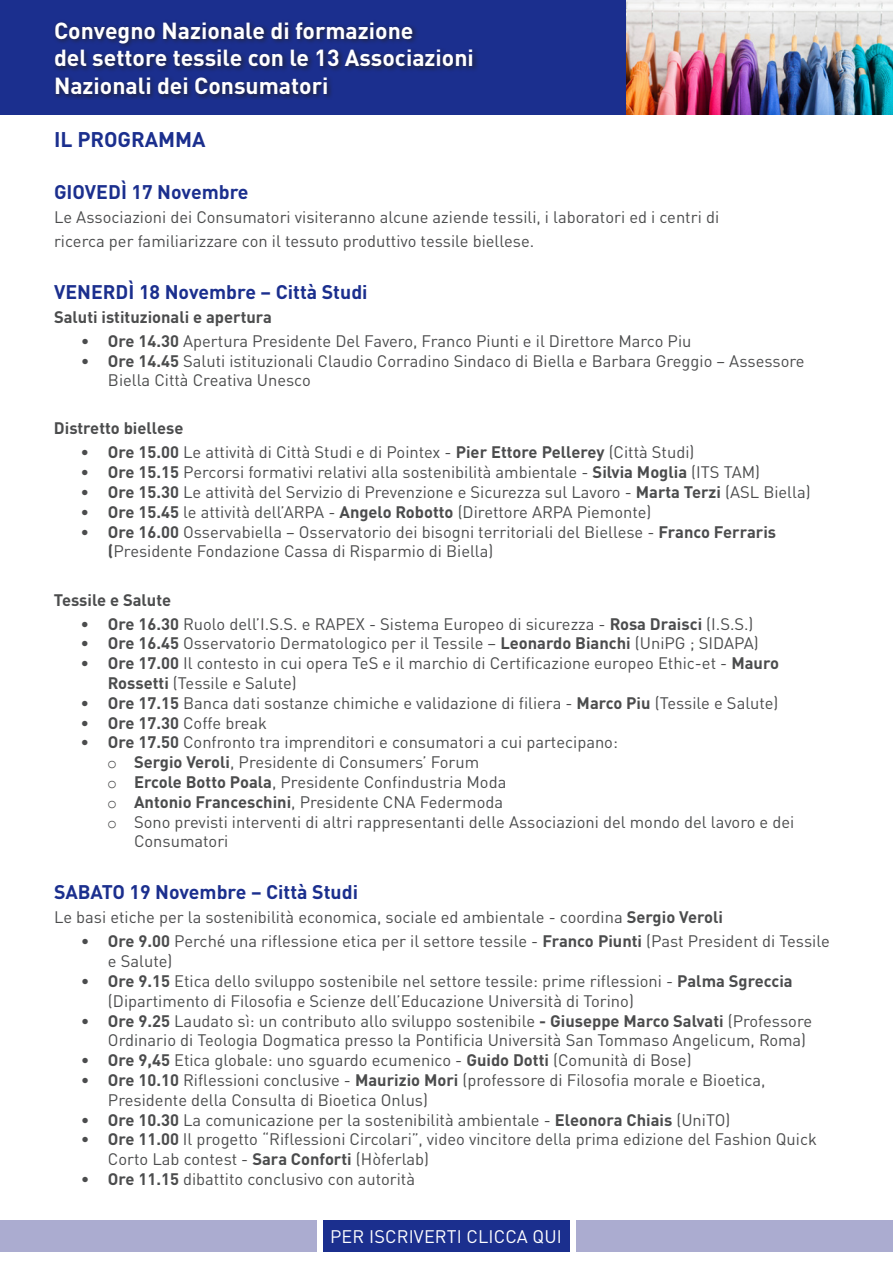
<style>
.page{position:relative;width:893px;height:1263px;background:#fff}
.page>*{position:absolute;margin:0;border:0;box-sizing:border-box;transform-origin:0 0}
.t1{font:700 22.95px/27.6px "DIN Pro";color:#fff}
.t2{font:700 21px "DIN Pro";color:#1b2f8e}
.t3{font:700 19.5px "DIN Pro";color:#1b2f8e}
.t4{font:18px "DIN Pro";letter-spacing:.01em;color:#fff}
.t5{font:16.5px/19.8px "DIN Pro";color:#4b4c4d}
.t6{font:700 16.5px "DIN Pro";color:#4b4c4d}
.s1{font-weight:700}
.s2{font-family:"Courier New"}
</style>
<div class="page">
<div style="left:0;top:0;width:626px;height:115px;background:#1b2f8e"></div>
<img style="left:626px;top:0;width:267px;height:115px">
<div style="left:0;top:1220px;width:316px;height:32px;background:#abacd0"></div>
<div style="left:577px;top:1220px;width:316px;height:32px;background:#abacd0"></div>
<div style="left:53px;top:20px;width:426px;height:80px;background:#231f20;opacity:.75"></div>
<div style="left:323px;top:1220px;width:247px;height:32px;background:#1b2f8e"></div>
<h1 class="t1" style="left:54px;top:14px;width:421px">Convegno Nazionale di formazione<br>del settore tessile con le 13 Associazioni<br>Nazionali dei Consumatori</h1>
<p class="t2" style="left:54px;top:122px;width:153px">IL PROGRAMMA</p>
<p class="t3" style="left:54px;top:175px;width:196px">GIOVEDÌ 17 Novembre</p>
<p class="t5" style="left:54px;top:203px;width:667px;line-height:24px">Le Associazioni dei Consumatori visiteranno alcune aziende tessili, i laboratori ed i centri di ricerca per familiarizzare con il tessuto produttivo tessile biellese.</p>
<p class="t3" style="left:54px;top:275px;width:315px">VENERDÌ 18 Novembre – Città Studi</p>
<p class="t6" style="left:54px;top:303px;width:220px">Saluti istituzionali e apertura</p>
<p class="t5" style="left:81px;top:329px;width:612px"><span class="s1">• Ore 14.30</span> Apertura Presidente Del Favero, Franco Piunti e il Direttore Marco Piu</p>
<p class="t5" style="left:108px;top:349px;width:698px;text-indent:-27px"><span class="s1">• Ore 14.45</span> Saluti istituzionali Claudio Corradino Sindaco di Biella e Barbara Greggio – Assessore<br>Biella Città Creativa Unesco</p>
<p class="t6" style="left:54px;top:415px;width:131px">Distretto biellese</p>
<p class="t5" style="left:81px;top:441px;width:615px"><span class="s1">• Ore 15.00</span> Le attività di Città Studi e di Pointex - <span class="s1">Pier Ettore Pellerey</span> (Città Studi)</p>
<p class="t5" style="left:81px;top:461px;width:681px"><span class="s1">• Ore 15.15</span> Percorsi formativi relativi alla sostenibilità ambientale - <span class="s1">Silvia Moglia</span> (ITS TAM)</p>
<p class="t5" style="left:81px;top:481px;width:731px"><span class="s1">• Ore 15.30</span> Le attività del Servizio di Prevenzione e Sicurezza sul Lavoro - <span class="s1">Marta Terzi</span> (ASL Biella)</p>
<p class="t5" style="left:81px;top:500px;width:572px"><span class="s1">• Ore 15.45</span> le attività dell’ARPA - <span class="s1">Angelo Robotto</span> (Direttore ARPA Piemonte)</p>
<p class="t5" style="left:108px;top:520px;width:670px;text-indent:-27px"><span class="s1">• Ore 16.00</span> Osservabiella – Osservatorio dei bisogni territoriali del Biellese - <span class="s1">Franco Ferraris (</span>Presidente Fondazione Cassa di Risparmio di Biella)</p>
<p class="t6" style="left:54px;top:586px;width:119px">Tessile e Salute</p>
<p class="t5" style="left:81px;top:612px;width:674px"><span class="s1">• Ore 16.30</span> Ruolo dell’I.S.S. e RAPEX - Sistema Europeo di sicurezza - <span class="s1">Rosa Draisci</span> (I.S.S.)</p>
<p class="t5" style="left:81px;top:632px;width:679px"><span class="s1">• Ore 16.45</span> Osservatorio Dermatologico per il Tessile – <span class="s1">Leonardo Bianchi</span> (UniPG ; SIDAPA)</p>
<p class="t5" style="left:108px;top:652px;width:673px;text-indent:-27px"><span class="s1">• Ore 17.00</span> Il contesto in cui opera TeS e il marchio di Certificazione europeo Ethic-et - <span class="s1">Mauro<br>Rossetti</span> (Tessile e Salute)</p>
<p class="t5" style="left:81px;top:691px;width:699px"><span class="s1">• Ore 17.15</span> Banca dati sostanze chimiche e validazione di filiera - <span class="s1">Marco Piu</span> (Tessile e Salute)</p>
<p class="t5" style="left:81px;top:711px;width:188px"><span class="s1">• Ore 17.30</span> Coffe break</p>
<p class="t5" style="left:81px;top:731px;width:538px"><span class="s1">• Ore 17.50</span> Confronto tra imprenditori e consumatori a cui partecipano:</p>
<p class="t5" style="left:107px;top:751px;width:374px"><span class="s2">o</span> <span class="s1">Sergio Veroli</span>, Presidente di Consumers’ Forum</p>
<p class="t5" style="left:107px;top:770px;width:401px"><span class="s2">o</span> <span class="s1">Ercole Botto Poala</span>, Presidente Confindustria Moda</p>
<p class="t5" style="left:107px;top:790px;width:398px"><span class="s2">o</span> <span class="s1">Antonio Franceschini</span>, Presidente CNA Federmoda</p>
<p class="t5" style="left:107px;top:810px;width:689px"><span class="s2">o</span> Sono previsti interventi di altri rappresentanti delle Associazioni del mondo del lavoro e dei</p>
<p class="t5" style="left:134px;top:830px;width:96px">Consumatori</p>
<p class="t3" style="left:54px;top:876px;width:306px">SABATO 19 Novembre – Città Studi</p>
<p class="t5" style="left:54px;top:906px;width:670px">Le basi etiche per la sostenibilità economica, sociale ed ambientale - coordina <span class="s1">Sergio Veroli</span></p>
<p class="t5" style="left:108px;top:930px;width:723px;text-indent:-27px"><span class="s1">• Ore 9.00</span> Perché una riflessione etica per il settore tessile - <span class="s1">Franco Piunti</span> (Past President di Tessile e Salute)</p>
<p class="t5" style="left:108px;top:969px;width:686px;text-indent:-27px"><span class="s1">• Ore 9.15</span> Etica dello sviluppo sostenibile nel settore tessile: prime riflessioni - <span class="s1">Palma Sgreccia </span>(Dipartimento di Filosofia e Scienze dell’Educazione Università di Torino)</p>
<p class="t5" style="left:108px;top:1009px;width:706px;text-indent:-27px"><span class="s1">• Ore 9.25</span> Laudato sì: un contributo allo sviluppo sostenibile <span class="s1">- Giuseppe Marco Salvati</span> (Professore<br>Ordinario di Teologia Dogmatica presso la Pontificia Università San Tommaso Angelicum, Roma)</p>
<p class="t5" style="left:81px;top:1049px;width:612px"><span class="s1">• Ore 9,45</span> Etica globale: uno sguardo ecumenico - <span class="s1">Guido Dotti</span> (Comunità di Bose)</p>
<p class="t5" style="left:108px;top:1068px;width:659px;text-indent:-27px"><span class="s1">• Ore 10.10</span> Riflessioni conclusive - <span class="s1">Maurizio Mori</span> (professore di Filosofia morale e Bioetica,<br>Presidente della Consulta di Bioetica Onlus)</p>
<p class="t5" style="left:81px;top:1108px;width:651px"><span class="s1">• Ore 10.30</span> La comunicazione per la sostenibilità ambientale - <span class="s1">Eleonora Chiais</span> (UniTO)</p>
<p class="t5" style="left:108px;top:1128px;width:710px;text-indent:-27px"><span class="s1">• Ore 11.00</span> Il progetto “Riflessioni Circolari”, video vincitore della prima edizione del Fashion Quick<br>Corto Lab contest - <span class="s1">Sara Conforti</span> (Hòferlab)</p>
<p class="t5" style="left:81px;top:1167px;width:336px"><span class="s1">• Ore 11.15</span> dibattito conclusivo con autorità</p>
<p class="t4" style="left:330px;top:1222px;width:233px">PER ISCRIVERTI CLICCA QUI</p>
</div>
